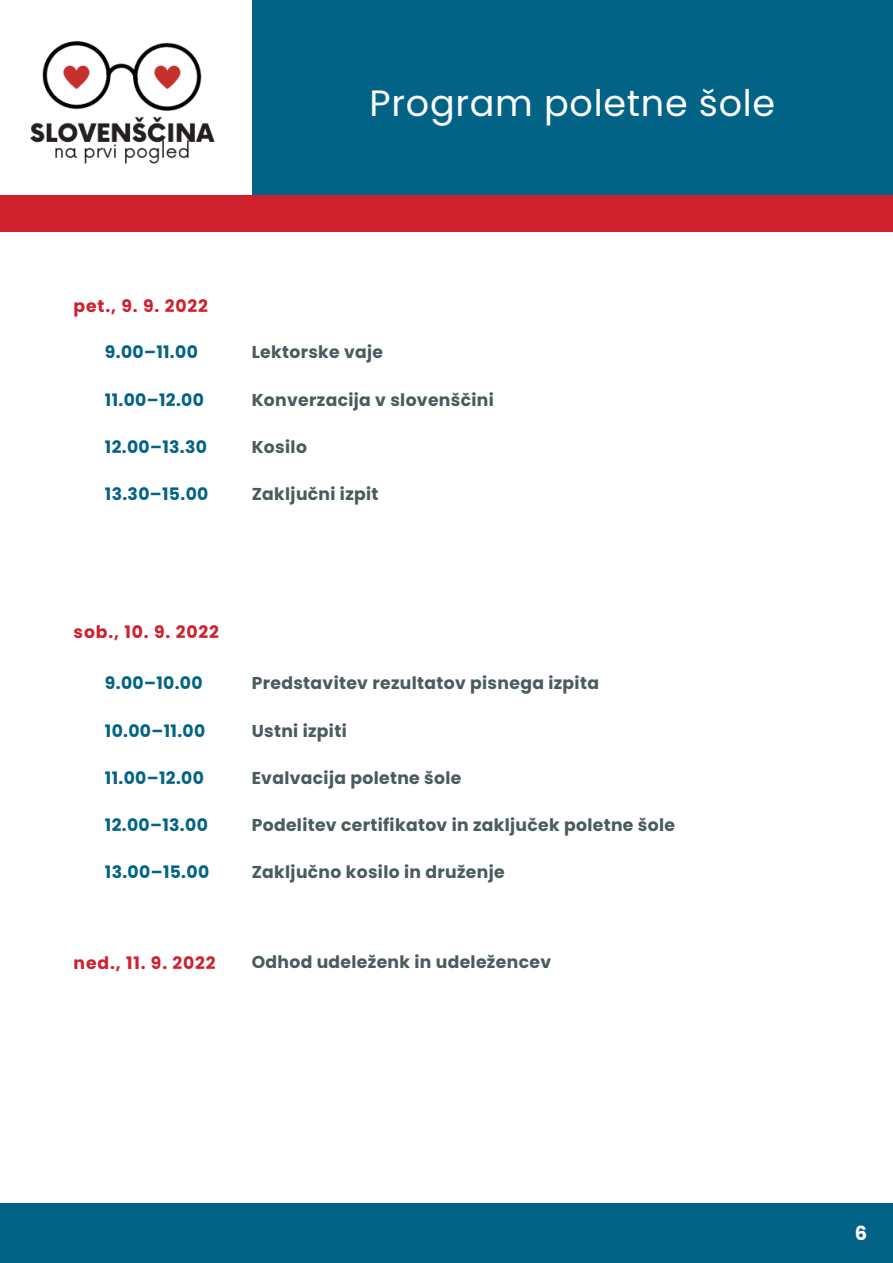
<style>
.page{position:relative;width:893px;height:1263px;background:#fff}
.page>*{position:absolute;margin:0;border:0;box-sizing:border-box;transform-origin:0 0}
.t1{font:36.53px "Poppins";letter-spacing:.02em;color:#fff}
.t2{font:700 19.42px "Poppins";color:#fff}
.t3{font:700 17.17px "Poppins";letter-spacing:.02em;color:#4a5b5e}
.t4{font:700 17.17px "Poppins";letter-spacing:.02em;color:#026386}
.t5{font:700 17.17px "Poppins";letter-spacing:.05em;color:#cf202e}
</style>
<div class="page">
<div style="left:252px;top:0;width:641px;height:195px;background:#026386"></div>
<img style="left:0;top:41px;width:319px;height:191px">
<div style="left:0;top:195px;width:893px;height:36px;background:#cf202e"></div>
<div style="left:0;top:1203px;width:893px;height:60px;background:#026386"></div>
<h1 class="t1" style="left:370px;top:77px;width:407px">Program poletne šole</h1>
<p class="t5" style="left:74px;top:294px;width:136px">pet., 9. 9. 2022</p>
<p class="t4" style="left:105px;top:340px;width:94px">9.00–11.00</p>
<p class="t4" style="left:105px;top:388px;width:100px">11.00–12.00</p>
<p class="t4" style="left:105px;top:435px;width:104px">12.00–13.30</p>
<p class="t4" style="left:105px;top:482px;width:105px">13.30–15.00</p>
<p class="t3" style="left:252px;top:340px;width:133px">Lektorske vaje</p>
<p class="t3" style="left:252px;top:388px;width:244px">Konverzacija v slovenščini</p>
<p class="t3" style="left:252px;top:435px;width:57px">Kosilo</p>
<p class="t3" style="left:252px;top:482px;width:128px">Zaključni izpit</p>
<p class="t5" style="left:74px;top:620px;width:147px">sob., 10. 9. 2022</p>
<p class="t4" style="left:105px;top:671px;width:99px">9.00–10.00</p>
<p class="t4" style="left:105px;top:719px;width:102px">10.00–11.00</p>
<p class="t4" style="left:105px;top:766px;width:100px">11.00–12.00</p>
<p class="t4" style="left:105px;top:813px;width:104px">12.00–13.00</p>
<p class="t4" style="left:105px;top:860px;width:106px">13.00–15.00</p>
<p class="t3" style="left:252px;top:671px;width:349px">Predstavitev rezultatov pisnega izpita</p>
<p class="t3" style="left:252px;top:719px;width:97px">Ustni izpiti</p>
<p class="t3" style="left:252px;top:766px;width:211px">Evalvacija poletne šole</p>
<p class="t3" style="left:252px;top:813px;width:425px">Podelitev certifikatov in zaključek poletne šole</p>
<p class="t3" style="left:252px;top:860px;width:254px">Zaključno kosilo in druženje</p>
<p class="t5" style="left:74px;top:951px;width:144px">ned., 11. 9. 2022</p>
<p class="t3" style="left:252px;top:950px;width:301px">Odhod udeleženk in udeležencev</p>
<p class="t2" style="left:854px;top:1219px;width:14px">6</p>
</div>
